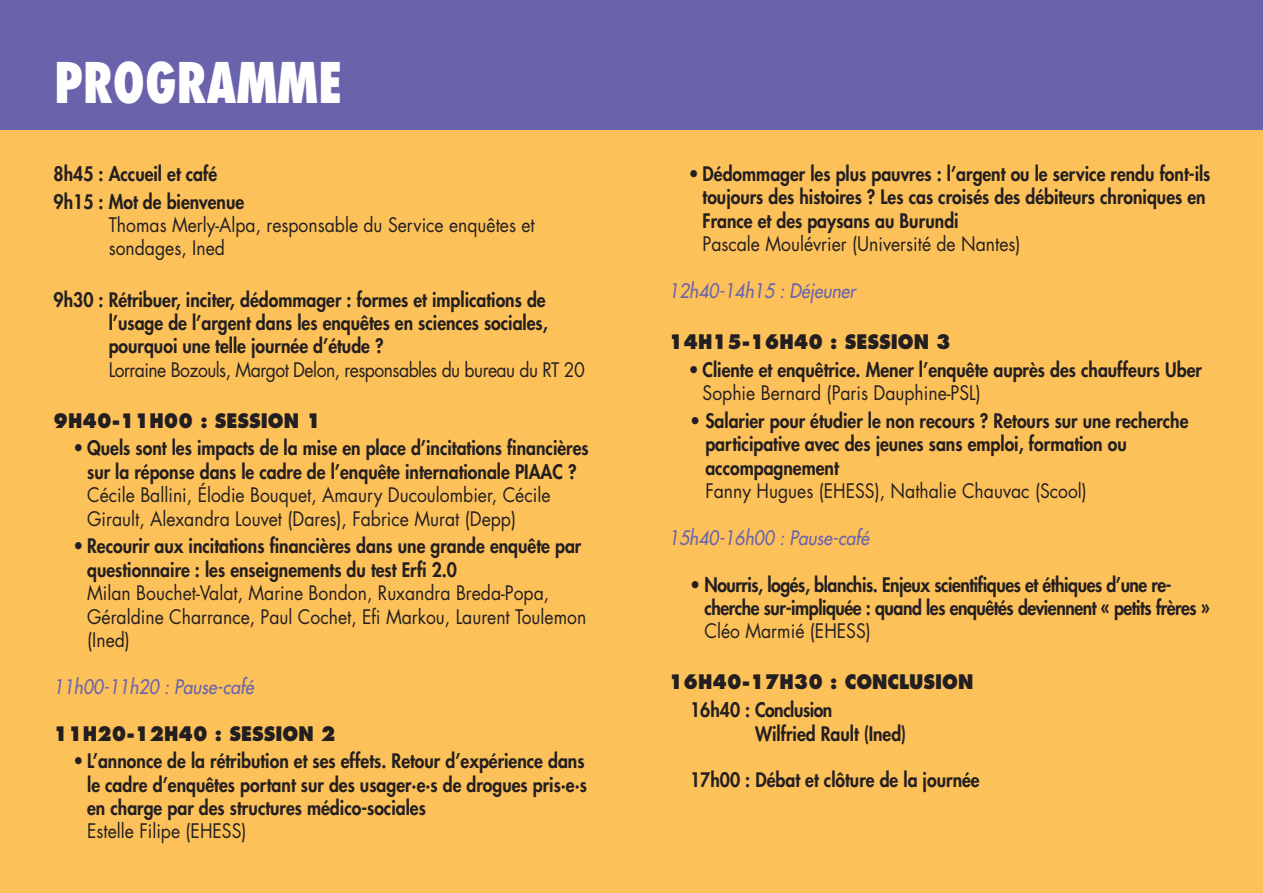
<style>
.page{position:relative;width:1263px;height:893px;background:#fdc15a}
.page>*{position:absolute;margin:0;border:0;box-sizing:border-box;transform-origin:0 0}
.t1{font:800 condensed 54.45px "Futura Std";color:#fff;scale:.91 1}
.t2{font:800 19.5px/23.4px "Futura Std";color:#231f20;scale:.9 1}
.t3{font:19.5px/23.4px "Futura Std";color:#231f20;scale:.9 1}
.t4{font:800 19.5px/23.4px "Futura Std";letter-spacing:-.025em;color:#231f20;scale:.9 1}
.t5{font:800 19.5px "Futura Std";color:#231f20;scale:.9 1}
.t6{font:italic 500 19.5px "Futura Std";color:#6963ac;scale:.9 1}
.s1{font-weight:800}
.s2{font-weight:400}
.s3{font-weight:300;font-stretch:condensed}
</style>
<div class="page">
<div style="left:0;top:0;width:1263px;height:130px;background:#6963ac"></div>
<p class="t1" style="left:54px;top:48px;width:319px">PROGRAMME</p>
<p class="t2" style="left:54px;top:162px;width:183px">8h45 : Accueil et café</p>
<p class="t3" style="left:109px;top:190px;width:475px;text-indent:-55px"><span class="s1">9h15 : Mot de bienvenue<br></span>Thomas Merly-Alpa, responsable du Service enquêtes et sondages, Ined</p>
<p class="t2" style="left:109px;top:288px;width:530px;text-indent:-55px">9h30 : Rétribuer, inciter, dédommager : formes et implications de l’usage de l’argent dans les enquêtes en sciences sociales, pourquoi une telle journée d’étude ?<br><span class="s2">Lorraine Bozouls, Margot Delon, responsables du bureau du RT 20</span></p>
<p class="t5" style="left:54px;top:408px;width:299px">9H40-11H00 : SESSION 1</p>
<p class="t2" style="left:87px;top:437px;width:559px;text-indent:-12px"><span class="s3">•</span> Quels sont les impacts de la mise en place d’incitations financières sur la réponse dans le cadre de l’enquête internationale PIAAC ?<br><span class="s2">Cécile Ballini, Élodie Bouquet, Amaury Ducoulombier, Cécile Girault, Alexandra Louvet (Dares), Fabrice Murat (Depp)</span></p>
<p class="t3" style="left:87px;top:535px;width:556px;text-indent:-12px"><span class="s3">•</span> <span class="s1">Recourir aux incitations financières dans une grande enquête par questionnaire : les enseignements du test Erfi 2.0<br></span>Milan Bouchet-Valat, Marine Bondon, Ruxandra Breda-Popa, Géraldine Charrance, Paul Cochet, Efi Markou, Laurent Toulemon (Ined)</p>
<p class="t6" style="left:54px;top:674px;width:224px">11h00-11h20 : Pause-café</p>
<p class="t5" style="left:54px;top:721px;width:315px">11H20-12H40 : SESSION 2</p>
<p class="t2" style="left:87px;top:749px;width:557px;text-indent:-12px"><span class="s3">•</span> L’annonce de la rétribution et ses effets. Retour d’expérience dans le cadre d’enquêtes portant sur des usager·e·s de drogues pris·e·s en charge par des structures médico-sociales<br><span class="s2">Estelle Filipe (EHESS)</span></p>
<p class="t2" style="left:702px;top:162px;width:566px;text-indent:-12px"><span class="s3">•</span> Dédommager les plus pauvres : l’argent ou le service rendu font-ils toujours des histoires ? Les cas croisés des débiteurs chroniques en France et des paysans au Burundi<br><span class="s2">Pascale Moulévrier (Université de Nantes)</span></p>
<p class="t6" style="left:669px;top:279px;width:209px">12h40-14h15 : Déjeuner</p>
<p class="t5" style="left:669px;top:329px;width:315px">14H15-16H40 : SESSION 3</p>
<p class="t2" style="left:702px;top:358px;width:556px;text-indent:-12px"><span class="s3">•</span> Cliente et enquêtrice. Mener l’enquête auprès des chauffeurs Uber<br><span class="s2">Sophie Bernard (Paris Dauphine-PSL)</span></p>
<p class="t2" style="left:705px;top:409px;width:538px;text-indent:-15px">• Salarier pour étudier le non recours ? Retours sur une recherche participative avec des jeunes sans emploi, formation ou accompagnement<br><span class="s2">Fanny Hugues (EHESS), Nathalie Chauvac (Scool)</span></p>
<p class="t6" style="left:669px;top:525px;width:224px">15h40-16h00 : Pause-café</p>
<p class="t4" style="left:704px;top:573px;width:563px;text-indent:-14px">• Nourris, logés, blanchis. Enjeux scientifiques et éthiques d’une re&shy;cherche sur-impliquée : quand les enquêtés deviennent « petits frères »<br><span class="s2">Cléo Marmié (EHESS)</span></p>
<p class="t5" style="left:669px;top:670px;width:340px">16H40-17H30 : CONCLUSION</p>
<p class="t2" style="left:755px;top:698px;width:169px;text-indent:-65px">16h40 : Conclusion<br>Wilfried Rault (Ined)</p>
<p class="t2" style="left:690px;top:768px;width:323px">17h00 : Débat et clôture de la journée</p>
</div>
